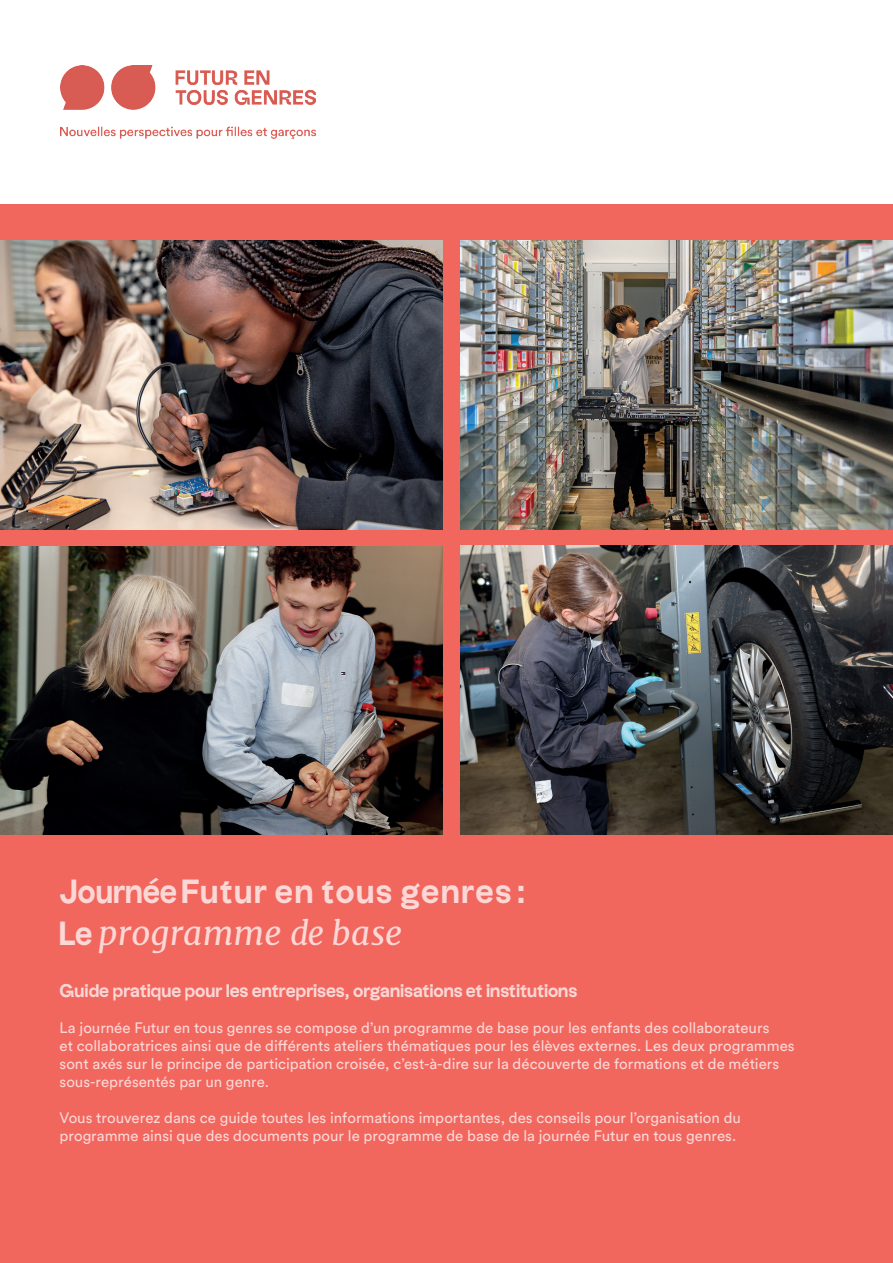
<style>
.page{position:relative;width:893px;height:1263px;background:#fff}
.page>*{position:absolute;margin:0;border:0;box-sizing:border-box;transform-origin:0 0}
.t1{font:700 33px "Uxum Grotesque";letter-spacing:.01em;color:#fbd7d6;scale:.95 1}
.t2{font:italic 33px "Merriweather";letter-spacing:.005em;color:#fbd7d6}
.t3{font:700 18px "Uxum Grotesque";letter-spacing:-.02em;color:#fbd7d6}
.t4{font:15px/18px "Circular Std";color:#fbd7d6}
.s1{font-family:"Uxum Grotesque";font-weight:700;font-style:normal}
</style>
<div class="page">
<div style="left:0;top:204px;width:893px;height:1059px;background:#f1665d"></div>
<img style="left:0;top:547px;width:442px;height:288px">
<img style="left:461px;top:546px;width:432px;height:289px">
<img style="left:0;top:241px;width:442px;height:288px">
<img style="left:461px;top:241px;width:432px;height:288px">
<img style="left:60px;top:65px;width:255px;height:74px">
<h1 class="t1" style="left:60px;top:870px;width:491px">Journée Futur en tous genres :</h1>
<h1 class="t2" style="left:60px;top:910px;width:344px"><span class="s1">Le</span> programme de base</h1>
<p class="t3" style="left:60px;top:978px;width:520px">Guide pratique pour les entreprises, organisations et institutions</p>
<p class="t4" style="left:60px;top:1018px;width:737px">La journée Futur en tous genres se compose d’un programme de base pour les enfants des collaborateurs<br>et collaboratrices ainsi que de différents ateliers thématiques pour les élèves externes. Les deux programmes sont axés sur le principe de participation croisée, c’est-à-dire sur la découverte de formations et de métiers sous-représentés par un genre.</p>
<p class="t4" style="left:60px;top:1108px;width:683px">Vous trouverez dans ce guide toutes les informations importantes, des conseils pour l’organisation du programme ainsi que des documents pour le programme de base de la journée Futur en tous genres.</p>
</div>
